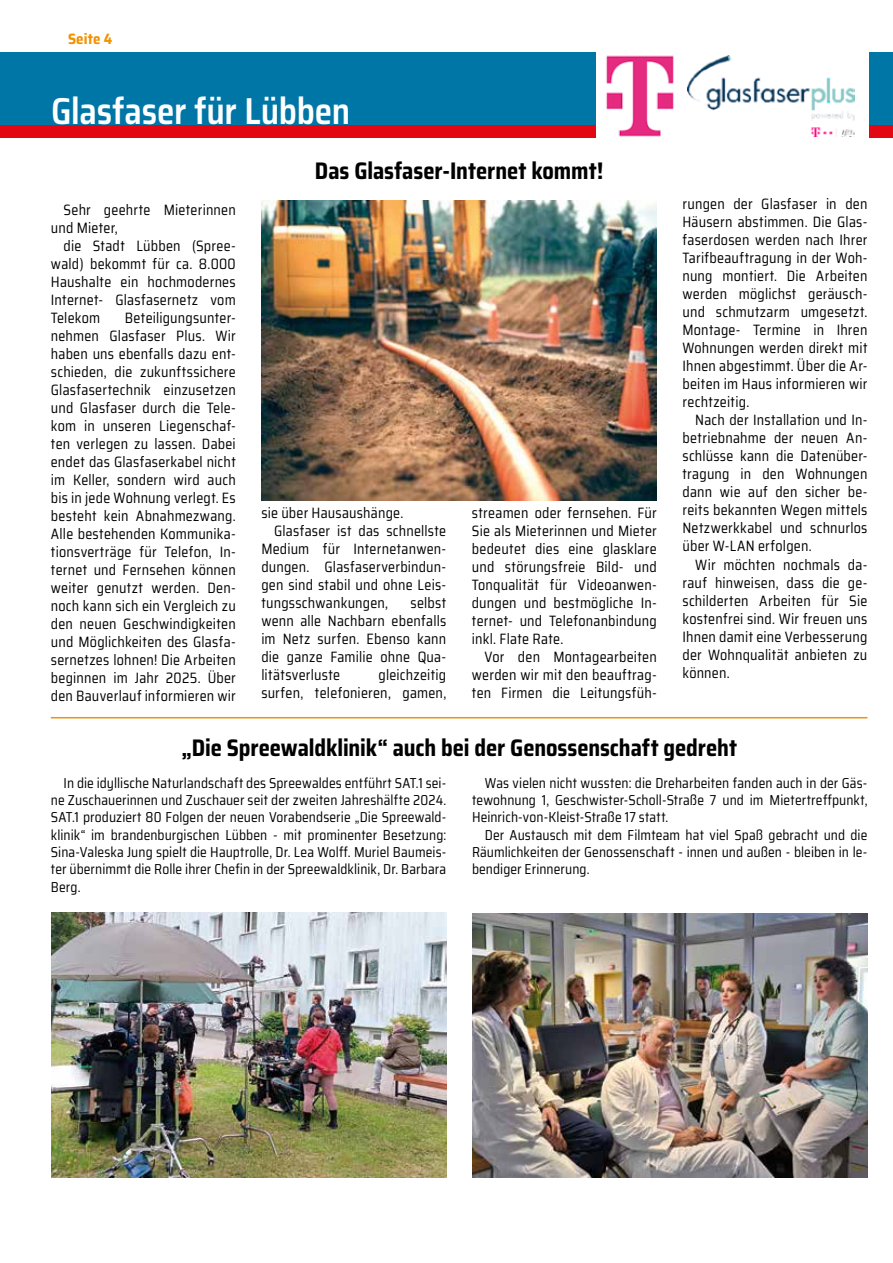
<style>
.page{position:relative;width:893px;height:1263px;background:#fff}
.page>*{position:absolute;margin:0;border:0;box-sizing:border-box;transform-origin:0 0}
.t1{font:600 semi-condensed 37.5px "Saira";letter-spacing:-.01em;color:#fff;scale:.94 1}
.t2{font:700 semi-condensed 24px "Saira";letter-spacing:-.005em;color:#000;scale:.94 1}
.t3{font:semi-condensed 15px/18px "Saira";letter-spacing:.015em;color:#000;text-align:justify;scale:.94 1}
.t4{font:700 semi-condensed 15px "Saira";letter-spacing:.01em;color:#f39200}
.t5{font:semi-condensed 14.4px/17.2px "Saira";letter-spacing:.005em;color:#000;text-align:justify;scale:.94 1}
</style>
<div class="page">
<div style="left:0;top:52px;width:893px;height:73px;background:#0076a7"></div>
<div style="left:0;top:125px;width:893px;height:12px;background:#e30613"></div>
<img style="left:261px;top:201px;width:396px;height:300px">
<hr style="left:51px;top:717px;width:816px;height:1px;background:#f39200">
<img style="left:51px;top:912px;width:395px;height:266px">
<img style="left:472px;top:914px;width:395px;height:264px">
<div style="left:684px;top:49px;width:185px;height:92px;background:#fff"></div>
<img style="left:687px;top:55px;width:167px;height:82px">
<img style="left:597px;top:52px;width:87px;height:85px">
<p class="t4" style="left:68px;top:27px;width:46px">Seite 4</p>
<h1 class="t1" style="left:51px;top:83px;width:320px">Glasfaser für Lübben</h1>
<p class="t3" style="left:51px;top:200px;width:198px;text-indent:13px">Sehr geehrte Mieterinnen und Mieter,</p>
<p class="t3" style="left:51px;top:236px;width:198px;text-indent:13px">die Stadt Lübben (Spree&shy;wald) bekommt für ca. 8.000<br>Haushalte ein hochmodernes Internet- Glasfasernetz vom Telekom</p>
<p class="t3" style="left:51px;top:308px;width:198px;text-indent:74px">Beteiligungsunter&shy;nehmen Glasfaser Plus. Wir haben uns ebenfalls dazu ent&shy;schieden, die zukunftssichere Glasfasertechnik einzusetzen und Glasfaser durch die Tele&shy;kom in unseren Liegenschaf&shy;ten verlegen zu lassen. Dabei endet das Glasfaserkabel nicht im Keller, sondern wird auch bis in jede Wohnung verlegt. Es besteht kein Abnahmezwang.<br>Alle bestehenden Kommunika&shy;tionsverträge für Telefon, In&shy;ternet und Fernsehen können weiter genutzt werden. Den&shy;noch kann sich ein Vergleich zu den neuen Geschwindigkeiten und Möglichkeiten des Glasfa&shy;sernetzes lohnen! Die Arbeiten beginnen im Jahr 2025. Über den Bauverlauf informieren wir</p>
<h2 class="t2" style="left:315px;top:153px;width:308px">Das Glasfaser-Internet kommt!</h2>
<p class="t3" style="left:261px;top:503px;width:153px">sie über Hausaushänge.</p>
<p class="t3" style="left:274px;top:521px;width:185px">Glasfaser ist das schnellste</p>
<p class="t3" style="left:261px;top:539px;width:198px">Medium für Internetanwen-</p>
<p class="t3" style="left:261px;top:557px;width:198px">dungen. Glasfaserverbindun-</p>
<p class="t3" style="left:261px;top:575px;width:198px">gen sind stabil und ohne Leis-</p>
<p class="t3" style="left:261px;top:593px;width:136px">tungsschwankungen,</p>
<p class="t3" style="left:261px;top:593px;width:198px;text-indent:149px">selbst wenn alle Nachbarn ebenfalls im Netz surfen. Ebenso kann die ganze Familie ohne Qua&shy;litätsverluste</p>
<p class="t3" style="left:261px;top:665px;width:198px;text-align:right">gleichzeitig<br>surfen, telefonieren, gamen,</p>
<p class="t3" style="left:472px;top:503px;width:198px">streamen oder fernsehen. Für Sie als Mieterinnen und Mieter bedeutet dies eine glasklare und störungsfreie Bild- und Tonqualität für Videoanwen&shy;dungen und bestmögliche In&shy;ternet- und Telefonanbindung inkl. Flate Rate.</p>
<p class="t3" style="left:472px;top:647px;width:198px;text-indent:13px">Vor den Montagearbeiten werden wir mit den beauftrag&shy;ten Firmen die Leitungsfüh-</p>
<p class="t3" style="left:682px;top:195px;width:198px">rungen der Glasfaser in den Häusern abstimmen. Die Glas&shy;faserdosen werden nach Ihrer Tarifbeauftragung in der Woh&shy;nung montiert. Die Arbeiten werden möglichst geräusch&shy;und schmutzarm umgesetzt.<br>Montage- Termine in Ihren Wohnungen werden direkt mit Ihnen abgestimmt. Über die Ar&shy;beiten im Haus informieren wir rechtzeitig.</p>
<p class="t3" style="left:682px;top:411px;width:198px;text-indent:13px">Nach der Installation und In&shy;betriebnahme der neuen An&shy;schlüsse kann die Datenüber&shy;tragung in den Wohnungen dann wie auf den sicher be&shy;reits bekannten Wegen mittels Netzwerkkabel und schnurlos über W-LAN erfolgen.</p>
<p class="t3" style="left:682px;top:555px;width:198px;text-indent:13px">Wir möchten nochmals da&shy;rauf hinweisen, dass die ge&shy;schilderten Arbeiten für Sie kostenfrei sind. Wir freuen uns Ihnen damit eine Verbesserung der Wohnqualität anbieten zu können.</p>
<h2 class="t2" style="left:181px;top:729px;width:593px">„Die Spreewaldklinik“ auch bei der Genossenschaft gedreht</h2>
<p class="t5" style="left:472px;top:774px;width:422px;text-indent:13px">Was vielen nicht wussten: die Dreharbeiten fanden auch in der Gäs&shy;tewohnung 1, Geschwister-Scholl-Straße 7 und im Mietertreffpunkt, Heinrich-von-Kleist-Straße 17 statt.</p>
<p class="t5" style="left:472px;top:826px;width:422px;text-indent:13px">Der Austausch mit dem Filmteam hat viel Spaß gebracht und die Räumlichkeiten der Genossenschaft - innen und außen - bleiben in le&shy;bendiger Erinnerung.</p>
<p class="t5" style="left:51px;top:774px;width:422px;text-indent:13px">In die idyllische Naturlandschaft des Spreewaldes entführt SAT.1 sei&shy;ne Zuschauerinnen und Zuschauer seit der zweiten Jahreshälfte 2024.<br>SAT.1 produziert 80 Folgen der neuen Vorabendserie „Die Spreewald&shy;klinik“ im brandenburgischen Lübben - mit prominenter Besetzung:<br>Sina-Valeska Jung spielt die Hauptrolle, Dr. Lea Wolff. Muriel Baumeis&shy;ter übernimmt die Rolle ihrer Chefin in der Spreewaldklinik, Dr. Barbara Berg.</p>
</div>
